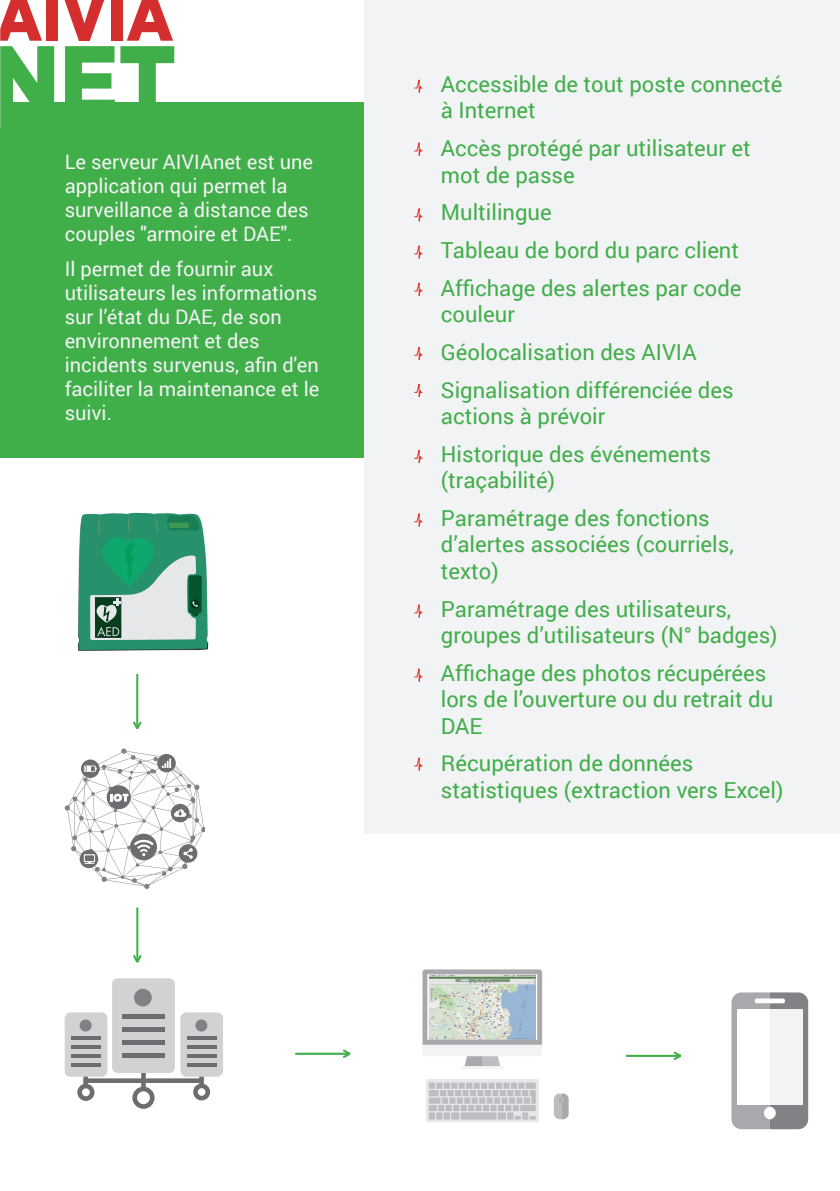
<style>
.page{position:relative;width:840px;height:1191px;background:#fff}
.page>*{position:absolute;margin:0;border:0;box-sizing:border-box;transform-origin:0 0}
.t1{font:900 100px "Gotham";color:#40ae49;scale:.88 1}
.t2{font:900 67.6px "Gotham";color:#d42e2e;scale:.88 1}
.t3{font:22px/26.4px "Roboto";color:#40ae49}
.t4{font:20px/24px "Roboto";color:#f2f3f4}
</style>
<div class="page">
<div style="left:0;top:102px;width:807px;height:356px;background:#40ae49"></div>
<div style="left:364px;top:0;width:475px;height:833px;background:#f2f3f4"></div>
<svg style="left:414px;top:79px;width:9px;height:14px"></svg>
<svg style="left:414px;top:142px;width:9px;height:14px"></svg>
<svg style="left:414px;top:208px;width:9px;height:14px"></svg>
<svg style="left:414px;top:245px;width:9px;height:14px"></svg>
<svg style="left:414px;top:282px;width:9px;height:14px"></svg>
<svg style="left:414px;top:346px;width:9px;height:14px"></svg>
<svg style="left:414px;top:384px;width:9px;height:13px"></svg>
<svg style="left:414px;top:450px;width:9px;height:13px"></svg>
<svg style="left:414px;top:513px;width:9px;height:14px"></svg>
<svg style="left:414px;top:604px;width:9px;height:14px"></svg>
<svg style="left:414px;top:668px;width:9px;height:14px"></svg>
<svg style="left:414px;top:757px;width:9px;height:14px"></svg>
<svg style="left:65px;top:748px;width:139px;height:141px"></svg>
<svg style="left:553px;top:1093px;width:15px;height:26px"></svg>
<svg style="left:428px;top:1079px;width:110px;height:43px;background:#cccdd0"></svg>
<svg style="left:422px;top:969px;width:120px;height:100px"></svg>
<svg style="left:731px;top:992px;width:76px;height:137px;background:#a5a6a9"></svg>
<div style="left:737px;top:1008px;width:32px;height:96px;background:#fff"></div>
<div style="left:769px;top:1008px;width:32px;height:96px;background:#f2f3f4"></div>
<img style="left:77px;top:590px;width:132px;height:61px">
<svg style="left:78px;top:512px;width:129px;height:138px;background:#5ea88c"></svg>
<svg style="left:83px;top:1076px;width:5px;height:7px"></svg>
<svg style="left:199px;top:1076px;width:5px;height:7px"></svg>
<div style="left:141px;top:1071px;width:5px;height:17px;background:#6c6d70"></div>
<div style="left:85px;top:1078px;width:117px;height:5px;background:#6c6d70"></div>
<div style="left:65px;top:1012px;width:42px;height:64px;background:#d1d2d4;border-radius:6px"></div>
<div style="left:80px;top:1019px;width:12px;height:12px;background:#808285;border-radius:50%"></div>
<hr style="left:71px;top:1045px;width:29px;height:3px;background:#6c6d70">
<hr style="left:71px;top:1036px;width:29px;height:3px;background:#6c6d70">
<hr style="left:71px;top:1054px;width:29px;height:3px;background:#6c6d70">
<hr style="left:71px;top:1063px;width:29px;height:3px;background:#6c6d70">
<div style="left:112px;top:978px;width:63px;height:95px;background:#d1d2d4;border-radius:6px"></div>
<div style="left:134px;top:988px;width:18px;height:18px;background:#808285;border-radius:50%"></div>
<div style="left:122px;top:1026px;width:43px;height:5px;background:#6c6d70"></div>
<div style="left:122px;top:1013px;width:43px;height:5px;background:#6c6d70"></div>
<div style="left:122px;top:1039px;width:43px;height:5px;background:#6c6d70"></div>
<hr style="left:122px;top:1053px;width:43px;height:4px;background:#6c6d70">
<div style="left:180px;top:1012px;width:43px;height:64px;background:#d1d2d4;border-radius:6px"></div>
<div style="left:195px;top:1019px;width:12px;height:12px;background:#808285;border-radius:50%"></div>
<hr style="left:187px;top:1045px;width:29px;height:3px;background:#6c6d70">
<hr style="left:187px;top:1036px;width:29px;height:3px;background:#6c6d70">
<hr style="left:187px;top:1054px;width:29px;height:3px;background:#6c6d70">
<hr style="left:187px;top:1063px;width:29px;height:3px;background:#6c6d70">
<div style="left:77px;top:1083px;width:17px;height:17px;border:5px solid #6c6d70;border-radius:50%"></div>
<div style="left:132px;top:1086px;width:22px;height:22px;border:5px solid #6c6d70;border-radius:50%"></div>
<div style="left:193px;top:1083px;width:17px;height:17px;border:5px solid #6c6d70;border-radius:50%"></div>
<hr style="left:136px;top:907px;width:2px;height:55px;background:#40ae49">
<svg style="left:133px;top:952px;width:9px;height:11px"></svg>
<hr style="left:295px;top:1052px;width:55px;height:2px;background:#40ae49">
<svg style="left:340px;top:1049px;width:11px;height:9px"></svg>
<hr style="left:625px;top:1054px;width:55px;height:2px;background:#40ae49">
<svg style="left:670px;top:1051px;width:11px;height:10px"></svg>
<hr style="left:136px;top:674px;width:2px;height:55px;background:#40ae49">
<svg style="left:133px;top:719px;width:9px;height:10px"></svg>
<h2 class="t2" style="left:-5px;top:-30px;width:204px">AIVIA</h2>
<h1 class="t1" style="left:-9px;top:12px;width:212px">NET</h1>
<p class="t4" style="left:65px;top:149px;width:250px">Le serveur AIVIAnet est une application qui permet la surveillance à distance des couples "armoire et DAE".</p>
<p class="t4" style="left:65px;top:256px;width:256px">Il permet de fournir aux utilisateurs les informations sur l’état du DAE, de son environnement et des incidents survenus, afin d'en faciliter la maintenance et le suivi.</p>
<p class="t3" style="left:440px;top:70px;width:343px">Accessible de tout poste connecté à Internet</p>
<p class="t3" style="left:440px;top:134px;width:311px">Accès protégé par utilisateur et mot de passe</p>
<p class="t3" style="left:440px;top:193px;width:302px;line-height:37.8px">Multilingue<br>Tableau de bord du parc client<br>Affichage des alertes par code</p>
<p class="t3" style="left:440px;top:295px;width:294px;line-height:37.8px">couleur<br>Géolocalisation des AIVIA<br>Signalisation différenciée des</p>
<p class="t3" style="left:440px;top:396px;width:271px;line-height:37.8px">actions à prévoir<br>Historique des événements</p>
<p class="t3" style="left:440px;top:461px;width:270px;line-height:37.8px">(traçabilité)<br>Paramétrage des fonctions</p>
<p class="t3" style="left:440px;top:530px;width:294px">d’alertes associées (courriels, texto)</p>
<p class="t3" style="left:440px;top:595px;width:338px">Paramétrage des utilisateurs, groupes d’utilisateurs (N° badges)</p>
<p class="t3" style="left:440px;top:659px;width:333px">Affichage des photos récupérées lors de l’ouverture ou du retrait du<br>DAE</p>
<p class="t3" style="left:440px;top:749px;width:344px">Récupération de données statistiques (extraction vers Excel)</p>
</div>
